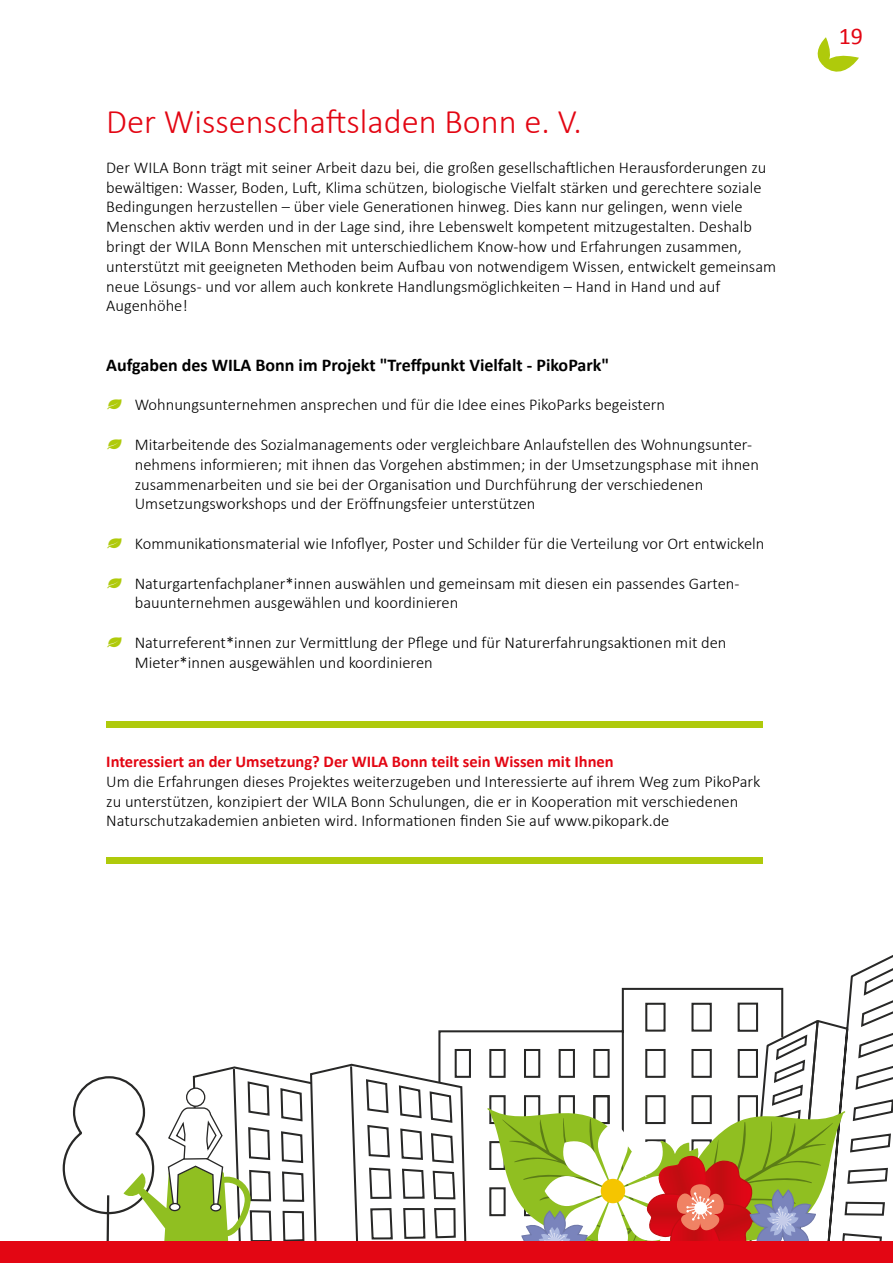
<style>
.page{position:relative;width:893px;height:1263px;background:#fff}
.page>*{position:absolute;margin:0;border:0;box-sizing:border-box;transform-origin:0 0}
.t1{font:300 34.5px "Calibri";color:#e30613}
.t2{font:24px "Calibri";color:#e30613}
.t3{font:700 18px "Calibri";color:#000}
.t4{font:300 16.5px/19.8px "Calibri";color:#000}
.t5{font:700 16.5px "Calibri";color:#e30613}
</style>
<div class="page">
<svg style="left:64px;top:960px;width:829px;height:282px"></svg>
<div style="left:778px;top:1216px;width:10px;height:9px;background:#c5cce9;border-radius:50%"></div>
<div style="left:0;top:1242px;width:893px;height:21px;background:#e30613"></div>
<div style="left:106px;top:857px;width:657px;height:6px;background:#afca0b"></div>
<div style="left:106px;top:721px;width:657px;height:6px;background:#afca0b"></div>
<svg style="left:817px;top:37px;width:42px;height:35px"></svg>
<h1 class="t1" style="left:106px;top:100px;width:477px">Der Wissenschaftsladen Bonn e. V.</h1>
<p class="t4" style="left:106px;top:157px;width:671px">Der WILA Bonn trägt mit seiner Arbeit dazu bei, die großen gesellschaftlichen Herausforderungen zu bewältigen: Wasser, Boden, Luft, Klima schützen, biologische Vielfalt stärken und gerechtere soziale Bedingungen herzustellen – über viele Generationen hinweg. Dies kann nur gelingen, wenn viele Menschen aktiv werden und in der Lage sind, ihre Lebenswelt kompetent mitzugestalten. Deshalb bringt der WILA Bonn Menschen mit unterschiedlichem Know-how und Erfahrungen zusammen, unterstützt mit geeigneten Methoden beim Aufbau von notwendigem Wissen, entwickelt gemeinsam neue Lösungs- und vor allem auch konkrete Handlungsmöglichkeiten – Hand in Hand und auf Augenhöhe!</p>
<p class="t3" style="left:106px;top:353px;width:505px">Aufgaben des WILA Bonn im Projekt "Treffpunkt Vielfalt - PikoPark"</p>
<p class="t4" style="left:135px;top:395px;width:532px">Wohnungsunternehmen ansprechen und für die Idee eines PikoParks begeistern</p>
<p class="t4" style="left:135px;top:434px;width:626px">Mitarbeitende des Sozialmanagements oder vergleichbare Anlaufstellen des Wohnungsunter&shy;nehmens informieren; mit ihnen das Vorgehen abstimmen; in der Umsetzungsphase mit ihnen zusammenarbeiten und sie bei der Organisation und Durchführung der verschiedenen Umsetzungsworkshops und der Eröffnungsfeier unterstützen</p>
<p class="t4" style="left:135px;top:533px;width:631px">Kommunikationsmaterial wie Infoflyer, Poster und Schilder für die Verteilung vor Ort entwickeln</p>
<p class="t4" style="left:135px;top:573px;width:606px">Naturgartenfachplaner*innen auswählen und gemeinsam mit diesen ein passendes Garten&shy;bauunternehmen ausgewählen und koordinieren</p>
<p class="t4" style="left:135px;top:632px;width:593px">Naturreferent*innen zur Vermittlung der Pflege und für Naturerfahrungsaktionen mit den<br>Mieter*innen ausgewählen und koordinieren</p>
<p class="t5" style="left:106px;top:751px;width:509px">Interessiert an der Umsetzung? Der WILA Bonn teilt sein Wissen mit Ihnen</p>
<p class="t4" style="left:106px;top:771px;width:656px">Um die Erfahrungen dieses Projektes weiterzugeben und Interessierte auf ihrem Weg zum PikoPark zu unterstützen, konzipiert der WILA Bonn Schulungen, die er in Kooperation mit verschiedenen<br>Naturschutzakademien anbieten wird. Informationen finden Sie auf www.pikopark.de</p>
<h2 class="t2" style="left:839px;top:20px;width:26px">19</h2>
</div>
